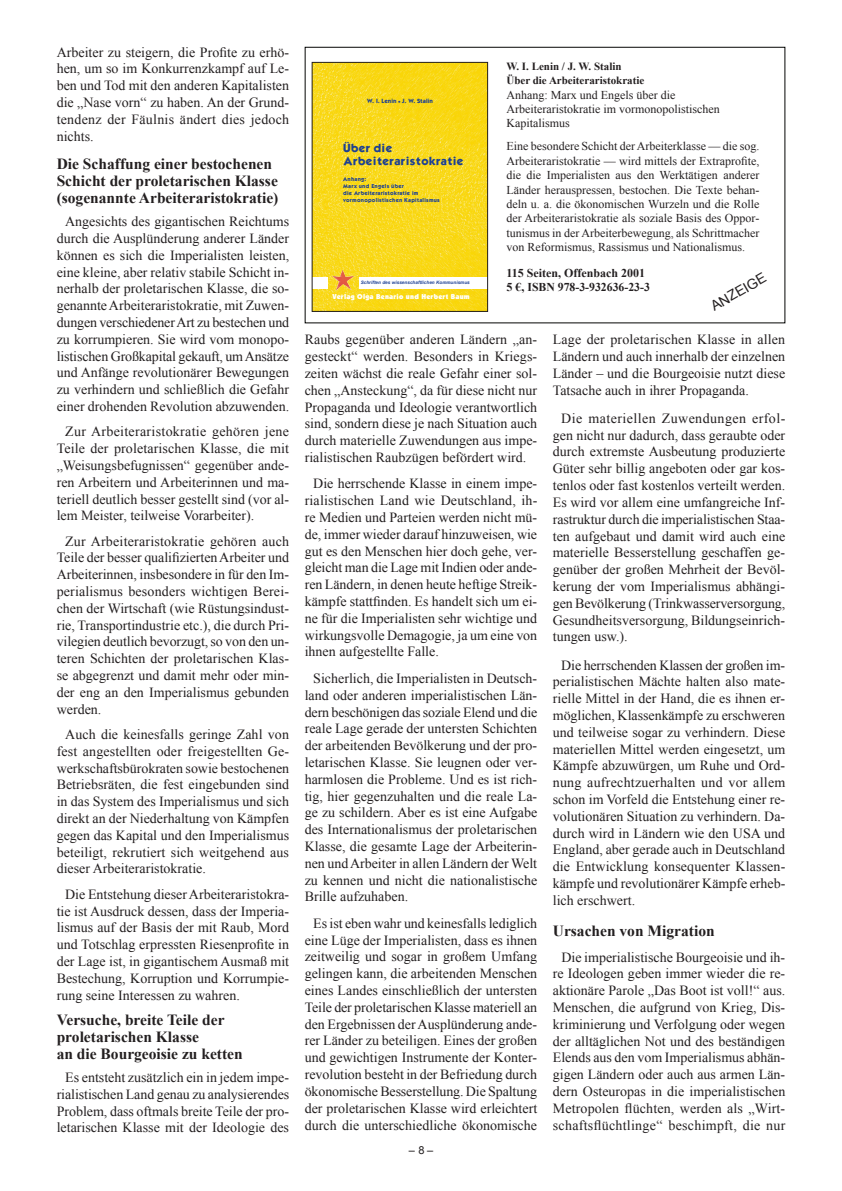
<style>
.page{position:relative;width:842px;height:1191px;background:#fff}
.page>*{position:absolute;margin:0;border:0;box-sizing:border-box;transform-origin:0 0}
.t1{font:700 15.5px/17px "Times New Roman";color:#231f20}
.t2{font:14px/16.8px "Times New Roman";color:#231f20;text-align:justify}
.t3{font:14px "Arial";color:#231f20}
.t4{font:12px/14.4px "Times New Roman";color:#231f20}
.t5{font:700 12px/14.4px "Times New Roman";color:#231f20}
.t6{font:700 11px/14.4px "Times New Roman";color:#231f20}
.t7{font:11px "Arial";color:#231f20}
.t8{font:10px/12px "Kabel Bd";color:#1b3f94}
.t9{font:900 7.1px "Kabel IT Cby BT";letter-spacing:.04em;color:#fff}
.t10{font:700 6.3px "Kabel Itc TEE";color:#1b3f94}
.t11{font:700 5.9px/7px "Kabel Itc TEE";letter-spacing:.04em;color:#1b3f94}
.t12{font:italic 700 4.6px "Arial";letter-spacing:.01em;color:#1b3f94}
</style>
<div class="page">
<div style="left:305px;top:47px;width:480px;height:276px;border:1px solid #040503"></div>
<img style="left:314px;top:64px;width:172px;height:246px">
<div style="left:359px;top:277px;width:129px;height:12px;background:#fff"></div>
<img style="left:332px;top:270px;width:23px;height:20px">
<div style="left:312px;top:277px;width:16px;height:12px;background:#fff"></div>
<div style="left:312px;top:62px;width:176px;height:250px;border:1px solid #231f20"></div>
<p class="t2" style="left:57px;top:43px;width:234px">Arbeiter zu steigern, die Profite zu erhö&shy;hen, um so im Konkurrenzkampf auf Le&shy;ben und Tod mit den anderen Kapitalisten die „Nase vorn“ zu haben. An der Grund&shy;tendenz der Fäulnis ändert dies jedoch nichts.</p>
<p class="t1" style="left:57px;top:155px;width:223px">Die Schaffung einer bestochenen<br>Schicht der proletarischen Klasse (sogenannte Arbeiteraristokratie)</p>
<p class="t2" style="left:57px;top:213px;width:234px;text-indent:8px">Angesichts des gigantischen Reichtums durch die Ausplünderung anderer Länder können es sich die Imperialisten leisten, eine kleine, aber relativ stabile Schicht in&shy;nerhalb der proletarischen Klasse, die so&shy;genannte Arbeiteraristokratie, mit Zuwen&shy;dungen verschiedener Art zu bestechen und zu korrumpieren. Sie wird vom monopo&shy;listischen Großkapital gekauft, um Ansätze und Anfänge revolutionärer Bewegungen zu verhindern und schließlich die Gefahr einer drohenden Revolution abzuwenden.</p>
<p class="t2" style="left:57px;top:423px;width:234px;text-indent:8px">Zur Arbeiteraristokratie gehören jene Teile der proletarischen Klasse, die mit „Weisungsbefugnissen“ gegenüber ande&shy;ren Arbeitern und Arbeiterinnen und ma&shy;teriell deutlich besser gestellt sind (vor al&shy;lem Meister, teilweise Vorarbeiter).</p>
<p class="t2" style="left:57px;top:532px;width:234px;text-indent:8px">Zur Arbeiteraristokratie gehören auch Teile der besser qualifizierten Arbeiter und Arbeiterinnen, insbesondere in für den Im&shy;perialismus besonders wichtigen Berei&shy;chen der Wirtschaft (wie Rüstungsindust&shy;rie, Transportindustrie etc.), die durch Pri&shy;vilegien deutlich bevorzugt, so von den un&shy;teren Schichten der proletarischen Klas&shy;se abgegrenzt und damit mehr oder min&shy;der eng an den Imperialismus gebunden werden.</p>
<p class="t2" style="left:57px;top:725px;width:234px;text-indent:8px">Auch die keinesfalls geringe Zahl von fest angestellten oder freigestellten Ge&shy;werkschaftsbürokraten sowie bestochenen Betriebsräten, die fest eingebunden sind in das System des Imperialismus und sich direkt an der Niederhaltung von Kämpfen gegen das Kapital und den Imperialismus beteiligt, rekrutiert sich weitgehend aus dieser Arbeiteraristokratie.</p>
<p class="t2" style="left:57px;top:885px;width:234px;text-indent:8px">Die Entstehung dieser Arbeiteraristokra&shy;tie ist Ausdruck dessen, dass der Imperia&shy;lismus auf der Basis der mit Raub, Mord und Totschlag erpressten Riesenprofite in der Lage ist, in gigantischem Ausmaß mit Bestechung, Korruption und Korrumpie&shy;rung seine Interessen zu wahren.</p>
<p class="t1" style="left:57px;top:1011px;width:188px">Versuche, breite Teile der proletarischen Klasse<br>an die Bourgeoisie zu ketten</p>
<p class="t2" style="left:57px;top:1068px;width:234px;text-align:center">Es entsteht zusätzlich ein in jedem impe&shy;rialistischen Land genau zu analysierendes Problem, dass oftmals breite Teile der pro&shy;letarischen Klasse mit der Ideologie des</p>
<p class="t10" style="left:367px;top:97px;width:67px">W. I. Lenin ● J. W. Stalin</p>
<p class="t8" style="left:343px;top:142px;width:122px">Über die<br>Arbeiteraristokratie</p>
<p class="t11" style="left:343px;top:176px;width:98px">Anhang:<br>Marx und Engels über<br>die Arbeiteraristokratie im vormonopolistischen Kapitalismus</p>
<p class="t12" style="left:361px;top:279px;width:111px">Schriften des wissenschaftlichen Kommunismus</p>
<p class="t9" style="left:333px;top:292px;width:139px">Verlag Olga Benario und Herbert Baum</p>
<p class="t6" style="left:506px;top:59px;width:139px">W. I. Lenin / J. W. Stalin<br>Über die Arbeiteraristokratie</p>
<p class="t4" style="left:506px;top:87px;width:215px">Anhang: Marx und Engels über die<br>Arbeiteraristokratie im vormonopolistischen<br>Kapitalismus</p>
<p class="t4" style="left:506px;top:139px;width:254px;text-align:justify">Eine besondere Schicht der Arbeiterklasse — die sog.<br>Arbeiteraristokratie — wird mittels der Extraprofite, die die Imperialisten aus den Werktätigen anderer Länder herauspressen, bestochen. Die Texte behan&shy;deln u. a. die ökonomischen Wurzeln und die Rolle der Arbeiteraristokratie als soziale Basis des Oppor&shy;tunismus in der Arbeiterbewegung, als Schrittmacher von Reformismus, Rassismus und Nationalismus.</p>
<p class="t5" style="left:506px;top:265px;width:145px">115 Seiten, Offenbach 2001<br>5 €, ISBN 978-3-932636-23-3</p>
<p class="t3" style="left:707px;top:299px;width:63px;rotate:-30deg">ANZEIGE</p>
<p class="t2" style="left:305px;top:331px;width:234px">Raubs gegenüber anderen Ländern „an&shy;gesteckt“ werden. Besonders in Kriegs&shy;zeiten wächst die reale Gefahr einer sol&shy;chen „Ansteckung“, da für diese nicht nur Propaganda und Ideologie verantwortlich sind, sondern diese je nach Situation auch durch materielle Zuwendungen aus impe&shy;rialistischen Raubzügen befördert wird.</p>
<p class="t2" style="left:305px;top:475px;width:234px;text-indent:8px">Die herrschende Klasse in einem impe&shy;rialistischen Land wie Deutschland, ih&shy;re Medien und Parteien werden nicht mü&shy;de, immer wieder darauf hinzuweisen, wie gut es den Menschen hier doch gehe, ver&shy;gleicht man die Lage mit Indien oder ande&shy;ren Ländern, in denen heute heftige Streik&shy;kämpfe stattfinden. Es handelt sich um ei&shy;ne für die Imperialisten sehr wichtige und wirkungsvolle Demagogie, ja um eine von ihnen aufgestellte Falle.</p>
<p class="t2" style="left:305px;top:669px;width:234px;text-indent:8px">Sicherlich, die Imperialisten in Deutsch&shy;land oder anderen imperialistischen Län&shy;dern beschönigen das soziale Elend und die reale Lage gerade der untersten Schichten der arbeitenden Bevölkerung und der pro&shy;letarischen Klasse. Sie leugnen oder ver&shy;harmlosen die Probleme. Und es ist rich&shy;tig, hier gegenzuhalten und die reale La&shy;ge zu schildern. Aber es ist eine Aufgabe des Internationalismus der proletarischen Klasse, die gesamte Lage der Arbeiterin&shy;nen und Arbeiter in allen Ländern der Welt zu kennen und nicht die nationalistische Brille aufzuhaben.</p>
<p class="t2" style="left:305px;top:914px;width:234px;text-indent:8px">Es ist eben wahr und keinesfalls lediglich eine Lüge der Imperialisten, dass es ihnen zeitweilig und sogar in großem Umfang gelingen kann, die arbeitenden Menschen eines Landes einschließlich der untersten Teile der proletarischen Klasse materiell an den Ergebnissen der Ausplünderung ande&shy;rer Länder zu beteiligen. Eines der großen und gewichtigen Instrumente der Konter&shy;revolution besteht in der Befriedung durch ökonomische Besserstellung. Die Spaltung der proletarischen Klasse wird erleichtert durch die unterschiedliche ökonomische</p>
<p class="t7" style="left:409px;top:1143px;width:26px">–8–</p>
<p class="t2" style="left:553px;top:331px;width:234px">Lage der proletarischen Klasse in allen Ländern und auch innerhalb der einzelnen Länder – und die Bourgeoisie nutzt diese Tatsache auch in ihrer Propaganda.</p>
<p class="t2" style="left:553px;top:409px;width:234px;text-indent:8px">Die materiellen Zuwendungen erfol&shy;gen nicht nur dadurch, dass geraubte oder durch extremste Ausbeutung produzierte Güter sehr billig angeboten oder gar kos&shy;tenlos oder fast kostenlos verteilt werden.<br>Es wird vor allem eine umfangreiche Inf&shy;rastruktur durch die imperialistischen Staa&shy;ten aufgebaut und damit wird auch eine materielle Besserstellung geschaffen ge&shy;genüber der großen Mehrheit der Bevöl&shy;kerung der vom Imperialismus abhängi&shy;gen Bevölkerung (Trinkwasserversorgung, Gesundheitsversorgung, Bildungseinrich&shy;tungen usw.).</p>
<p class="t2" style="left:553px;top:656px;width:234px;text-indent:8px">Die herrschenden Klassen der großen im&shy;perialistischen Mächte halten also mate&shy;rielle Mittel in der Hand, die es ihnen er&shy;möglichen, Klassenkämpfe zu erschweren und teilweise sogar zu verhindern. Diese materiellen Mittel werden eingesetzt, um Kämpfe abzuwürgen, um Ruhe und Ord&shy;nung aufrechtzuerhalten und vor allem schon im Vorfeld die Entstehung einer re&shy;volutionären Situation zu verhindern. Da&shy;durch wird in Ländern wie den USA und England, aber gerade auch in Deutschland die Entwicklung konsequenter Klassen&shy;kämpfe und revolutionärer Kämpfe erheb&shy;lich erschwert.</p>
<p class="t1" style="left:553px;top:922px;width:163px">Ursachen von Migration</p>
<p class="t2" style="left:553px;top:948px;width:234px;text-align:center">Die imperialistische Bourgeoisie und ih&shy;re Ideologen geben immer wieder die re&shy;aktionäre Parole „Das Boot ist voll!“ aus.<br>Menschen, die aufgrund von Krieg, Dis&shy;kriminierung und Verfolgung oder wegen der alltäglichen Not und des beständigen Elends aus den vom Imperialismus abhän&shy;gigen Ländern oder auch aus armen Län&shy;dern Osteuropas in die imperialistischen Metropolen flüchten, werden als „Wirt&shy;schaftsflüchtlinge“ beschimpft, die nur</p>
</div>
